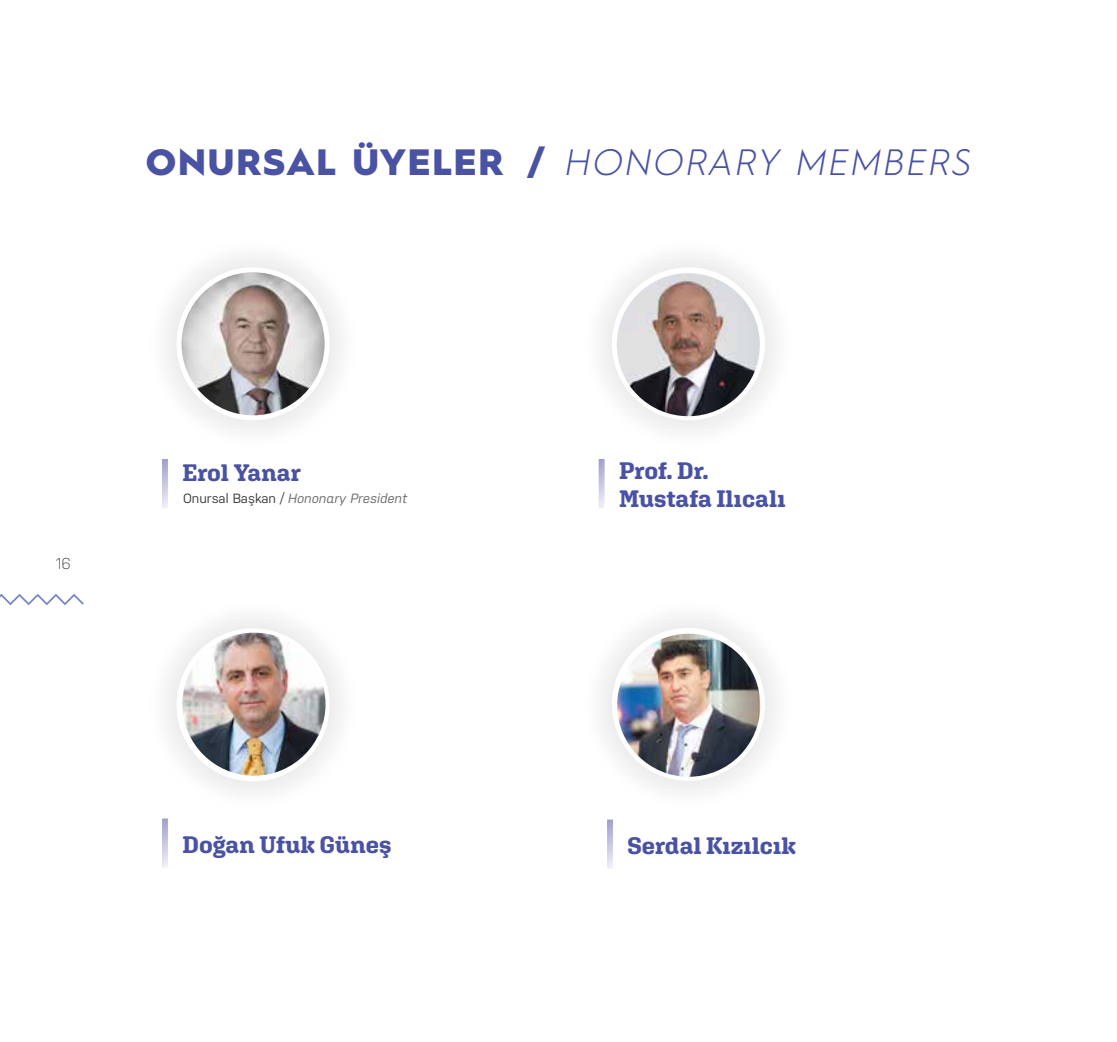
<style>
.page{position:relative;width:1117px;height:1042px;background:#fff}
.page>*{position:absolute;margin:0;border:0;box-sizing:border-box;transform-origin:0 0}
.t1{font:italic 300 36.75px "Hurme Geometric Sans 1";color:#4952a3}
.t2{font:700 23.8px/28.5px "Aglet Slab";color:#4952a3}
.t3{font:300 15.75px "Nudista";color:#414042}
.t4{font:italic 13.47px "Nudista";color:#6d6e71}
.s1{font-weight:900;font-style:normal}
.s2{font-style:normal;color:#414042}
</style>
<div class="page">
<div style="left:148px;top:239px;width:209px;height:209px;background:#f9f9f9;border-radius:50%"></div>
<div style="left:151px;top:242px;width:204px;height:203px;background:#fdfdfd;border-radius:50%"></div>
<div style="left:157px;top:248px;width:192px;height:192px;background:#f8f8f8;border-radius:50%"></div>
<div style="left:164px;top:255px;width:178px;height:178px;background:#f3f3f3;border-radius:50%"></div>
<svg style="left:177px;top:268px;width:152px;height:152px;fill:#fff"></svg>
<div style="left:148px;top:600px;width:209px;height:209px;background:#f9f9f9;border-radius:50%"></div>
<div style="left:151px;top:603px;width:204px;height:203px;background:#fdfdfd;border-radius:50%"></div>
<div style="left:157px;top:609px;width:192px;height:192px;background:#f8f8f8;border-radius:50%"></div>
<div style="left:164px;top:616px;width:178px;height:178px;background:#f3f3f3;border-radius:50%"></div>
<div style="left:177px;top:629px;width:152px;height:152px;background:#fff;border-radius:50%"></div>
<svg style="left:162px;top:459px;width:6px;height:49px"></svg>
<svg style="left:162px;top:818px;width:6px;height:50px"></svg>
<img style="left:181px;top:272px;width:143px;height:143px;border-radius:72px">
<img style="left:182px;top:632px;width:143px;height:144px;border-radius:72px">
<svg style="left:598px;top:459px;width:6px;height:49px"></svg>
<div style="left:583px;top:600px;width:209px;height:209px;background:#f9f9f9;border-radius:50%"></div>
<div style="left:586px;top:603px;width:204px;height:203px;background:#fdfdfd;border-radius:50%"></div>
<div style="left:592px;top:608px;width:192px;height:192px;background:#f8f8f8;border-radius:50%"></div>
<div style="left:599px;top:615px;width:178px;height:178px;background:#f3f3f3;border-radius:50%"></div>
<svg style="left:612px;top:628px;width:152px;height:152px;fill:#fff"></svg>
<img style="left:617px;top:634px;width:143px;height:143px;border-radius:72px">
<svg style="left:607px;top:819px;width:6px;height:50px"></svg>
<div style="left:583px;top:239px;width:209px;height:209px;background:#f9f9f9;border-radius:50%"></div>
<div style="left:586px;top:242px;width:204px;height:203px;background:#fdfdfd;border-radius:50%"></div>
<div style="left:592px;top:248px;width:192px;height:192px;background:#f8f8f8;border-radius:50%"></div>
<div style="left:599px;top:255px;width:178px;height:178px;background:#f3f3f3;border-radius:50%"></div>
<svg style="left:612px;top:268px;width:152px;height:152px;fill:#fff"></svg>
<img style="left:616px;top:273px;width:143px;height:143px;border-radius:72px">
<svg style="left:0;top:594px;width:84px;height:11px"></svg>
<h1 class="t1" style="left:146px;top:137px;width:833px"><span class="s1">O N U RSAL ÜYE L E R /</span> HONORARY MEMBERS</h1>
<p class="t3" style="left:56px;top:555px;width:16px">16</p>
<p class="t2" style="left:182px;top:457px;width:120px">Erol Yanar</p>
<p class="t4" style="left:183px;top:490px;width:226px"><span class="s2">Onursal Başkan /</span> Hononary President</p>
<p class="t2" style="left:182px;top:829px;width:210px">Doğan Ufuk Güneş</p>
<p class="t2" style="left:619px;top:456px;width:167px">Prof. Dr.<br>Mustafa Ilıcalı</p>
<p class="t2" style="left:627px;top:830px;width:170px">Serdal Kızılcık</p>
</div>
